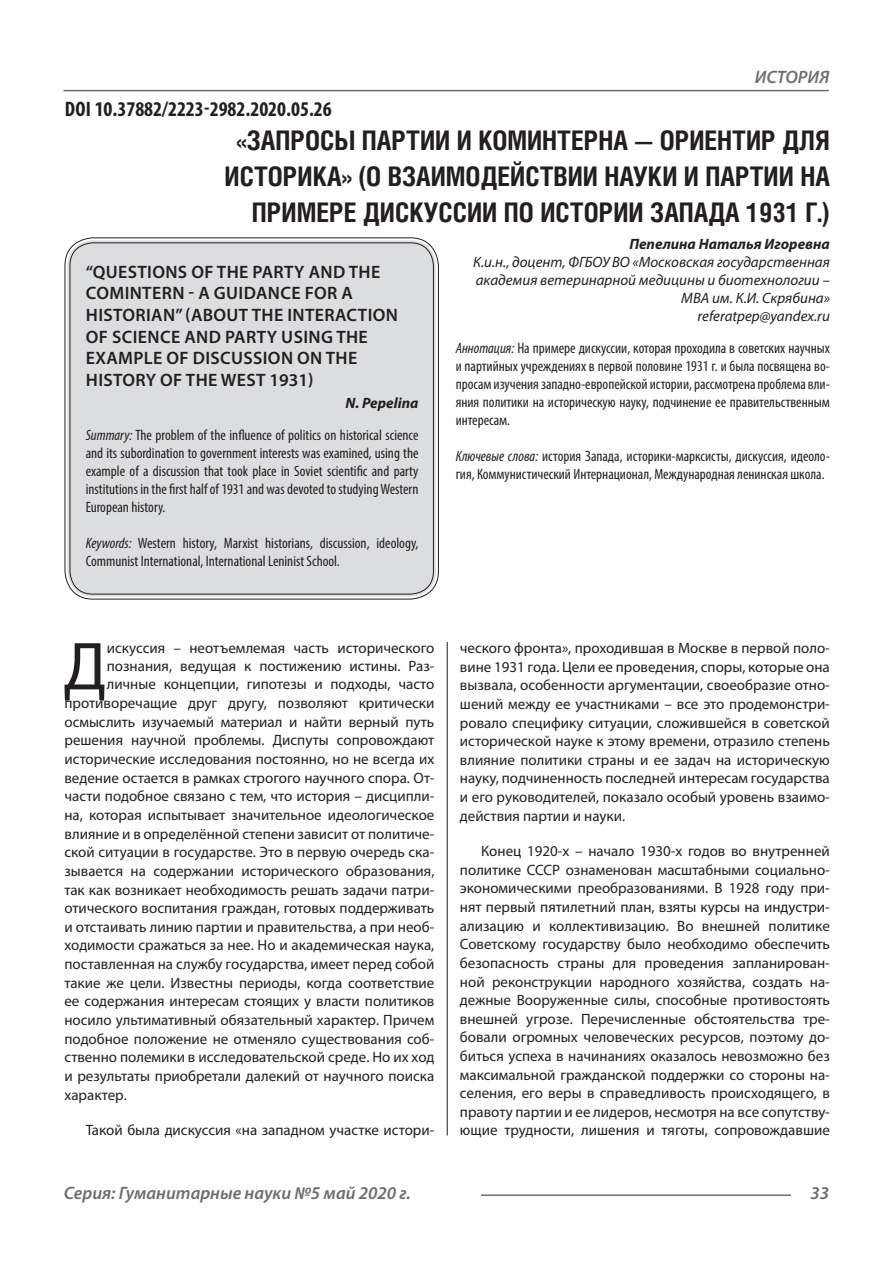
<style>
.page{position:relative;width:893px;height:1263px;background:#fff}
.page>*{position:absolute;margin:0;border:0;box-sizing:border-box;transform-origin:0 0}
.Статья_текст_первый{font:68.4px "Myriad Pro";color:#231f20}
.Статья_название{font:700 27px/36px "Helios Cond C";color:#231f20;text-align:right}
.ДОИ{font:700 condensed 21px "Myriad Pro";color:#231f20}
.Статья_название_англ{font:600 18px/21.6px "Myriad Pro";letter-spacing:.02em;color:#231f20}
.t1{font:italic 600 18px "Myriad Pro";color:#6c6d70}
.Статья_текст{font:15px/18.6px "Myriad Pro";color:#231f20;text-align:justify}
.Статья_текст_первый-2{font:15px "Myriad Pro";color:#231f20}
.Статья_аннотация_тек{font:condensed 15px/18px "Myriad Pro";color:#231f20;text-align:justify}
.Статья_аннотация_анг{font:condensed 15px/18px "Myriad Pro";color:#231f20;text-align:justify}
.Статья_автор_инфо{font:italic 15px/18px "Myriad Pro";color:#231f20;text-align:right}
.Статья_автор_инфо-2{font:italic 700 15px "Myriad Pro";color:#231f20}
.Статья_автор_англ{font:italic 700 15px "Myriad Pro";color:#231f20}
.s1{font-style:italic}
</style>
<div class="page">
<hr style="left:447px;top:128px;width:1px;height:1007px;background:#231f20">
<hr style="left:63px;top:90px;width:766px;height:1px;background:#6c6d70">
<hr style="left:481px;top:1194px;width:310px;height:2px;background:#6c6d70">
<div style="left:67px;top:240px;width:369px;height:357px;background:#dcdddf;border-radius:26px"></div>
<div style="left:69px;top:242px;width:365px;height:353px;border:1px solid #231f20;border-radius:23px"></div>
<p class="ДОИ" style="left:65px;top:96px;width:269px">DOI 10.37882/2223-2982.2020.05.26</p>
<p class="t1" style="left:755px;top:66px;width:76px">ИСТОРИЯ</p>
<p class="Статья_название" style="left:225px;top:121px;width:607px">«ЗАПРОСЫ ПАРТИИ И КОМИНТЕРНА — ОРИЕНТИР ДЛЯ<br>ИСТОРИКА» (О ВЗАИМОДЕЙСТВИИ НАУКИ И ПАРТИИ НА<br>ПРИМЕРЕ ДИСКУССИИ ПО ИСТОРИИ ЗАПАДА 1931 Г.)</p>
<p class="Статья_автор_инфо-2" style="left:629px;top:234px;width:202px">Пепелина Наталья Игоревна</p>
<p class="Статья_автор_инфо" style="left:473px;top:252px;width:358px">К.и.н., доцент, ФГБОУ ВО «Московская государственная академия ветеринарной медицины и биотехнологии –<br>МВА им. К.И. Скрябина»</p>
<p class="Статья_автор_инфо" style="left:698px;top:306px;width:134px">referatpep@yandex.ru</p>
<p class="Статья_аннотация_тек" style="left:456px;top:339px;width:376px"><span class="s1">Аннотация:</span> На примере дискуссии, которая проходила в советских научных и партийных учреждениях в первой половине 1931 г. и была посвящена во&shy;просам изучения западно-европейской истории, рассмотрена проблема вли&shy;яния политики на историческую науку, подчинение ее правительственным интересам.</p>
<p class="Статья_аннотация_тек" style="left:456px;top:447px;width:376px"><span class="s1">Ключевые слова:</span> история Запада, историки-марксисты, дискуссия, идеоло&shy;гия, Коммунистический Интернационал, Международная ленинская школа.</p>
<p class="Статья_название_англ" style="left:86px;top:261px;width:314px">“QUESTIONS OF THE PARTY AND THE<br>COMINTERN - A GUIDANCE FOR A<br>HISTORIAN” (ABOUT THE INTERACTION<br>OF SCIENCE AND PARTY USING THE<br>EXAMPLE OF DISCUSSION ON THE<br>HISTORY OF THE WEST 1931)</p>
<p class="Статья_автор_англ" style="left:345px;top:393px;width:75px">N. Pepelina</p>
<p class="Статья_аннотация_анг" style="left:86px;top:426px;width:334px"><span class="s1">Summary:</span> The problem of the influence of politics on historical science and its subordination to government interests was examined, using the example of a discussion that took place in Soviet scientific and party institutions in the first half of 1931 and was devoted to studying Western European history.</p>
<p class="Статья_аннотация_анг" style="left:86px;top:534px;width:334px"><span class="s1">Keywords:</span> Western history, Marxist historians, discussion, ideology,<br>Communist International, International Leninist School.</p>
<p class="Статья_текст_первый" style="left:64px;top:624px;width:45px">Д</p>
<p class="Статья_текст_первый-2" style="left:107px;top:639px;width:329px">искуссия – неотъемлемая часть исторического</p>
<p class="Статья_текст_первый-2" style="left:107px;top:657px;width:329px">познания, ведущая к постижению истины. Раз-</p>
<p class="Статья_текст_первый-2" style="left:107px;top:675px;width:329px">личные концепции, гипотезы и подходы, часто</p>
<p class="Статья_текст_первый-2" style="left:64px;top:694px;width:371px">противоречащие друг другу, позволяют критически</p>
<p class="Статья_текст_первый-2" style="left:64px;top:712px;width:371px">осмыслить изучаемый материал и найти верный путь</p>
<p class="Статья_текст_первый-2" style="left:64px;top:731px;width:371px">решения научной проблемы. Диспуты сопровождают</p>
<p class="Статья_текст_первый-2" style="left:64px;top:750px;width:371px">исторические исследования постоянно, но не всегда их</p>
<p class="Статья_текст_первый-2" style="left:64px;top:768px;width:371px">ведение остается в рамках строгого научного спора. От-</p>
<p class="Статья_текст_первый-2" style="left:64px;top:787px;width:371px">части подобное связано с тем, что история – дисципли-</p>
<p class="Статья_текст_первый-2" style="left:64px;top:806px;width:371px">на, которая испытывает значительное идеологическое</p>
<p class="Статья_текст_первый-2" style="left:64px;top:824px;width:371px">влияние и в определённой степени зависит от политиче-</p>
<p class="Статья_текст_первый-2" style="left:64px;top:843px;width:371px">ской ситуации в государстве. Это в первую очередь ска-</p>
<p class="Статья_текст_первый-2" style="left:64px;top:861px;width:371px">зывается на содержании исторического образования,</p>
<p class="Статья_текст_первый-2" style="left:64px;top:880px;width:371px">так как возникает необходимость решать задачи патри-</p>
<p class="Статья_текст_первый-2" style="left:64px;top:899px;width:371px">отического воспитания граждан, готовых поддерживать</p>
<p class="Статья_текст_первый-2" style="left:64px;top:917px;width:371px">и отстаивать линию партии и правительства, а при необ-</p>
<p class="Статья_текст_первый-2" style="left:64px;top:936px;width:371px">ходимости сражаться за нее. Но и академическая наука,</p>
<p class="Статья_текст_первый-2" style="left:64px;top:955px;width:371px">поставленная на службу государства, имеет перед собой</p>
<p class="Статья_текст_первый-2" style="left:64px;top:973px;width:371px">такие же цели. Известны периоды, когда соответствие</p>
<p class="Статья_текст_первый-2" style="left:64px;top:992px;width:371px">ее содержания интересам стоящих у власти политиков</p>
<p class="Статья_текст_первый-2" style="left:64px;top:1011px;width:371px">носило ультимативный обязательный характер. Причем</p>
<p class="Статья_текст_первый-2" style="left:64px;top:1029px;width:371px">подобное положение не отменяло существования соб-</p>
<p class="Статья_текст_первый-2" style="left:64px;top:1048px;width:371px">ственно полемики в исследовательской среде. Но их ход</p>
<p class="Статья_текст_первый-2" style="left:64px;top:1067px;width:371px">и результаты приобретали далекий от научного поиска</p>
<p class="Статья_текст_первый-2" style="left:64px;top:1085px;width:64px">характер.</p>
<p class="Статья_текст" style="left:86px;top:1121px;width:350px">Такой была дискуссия «на западном участке истори-</p>
<p class="Статья_текст" style="left:460px;top:639px;width:371px">ческого фронта», проходившая в Москве в первой поло&shy;вине 1931 года. Цели ее проведения, споры, которые она вызвала, особенности аргументации, своеобразие отно&shy;шений между ее участниками – все это продемонстри&shy;ровало специфику ситуации, сложившейся в советской исторической науке к этому времени, отразило степень влияние политики страны и ее задач на историческую науку, подчиненность последней интересам государства и его руководителей, показало особый уровень взаимо&shy;действия партии и науки.</p>
<p class="Статья_текст" style="left:460px;top:842px;width:371px;text-indent:21px">Конец 1920-х – начало 1930-х годов во внутренней политике СССР ознаменован масштабными социально&shy;экономическими преобразованиями. В 1928 году при&shy;нят первый пятилетний план, взяты курсы на индустри&shy;ализацию и коллективизацию. Во внешней политике Советскому государству было необходимо обеспечить безопасность страны для проведения запланирован&shy;ной реконструкции народного хозяйства, создать на&shy;дежные Вооруженные силы, способные противостоять внешней угрозе. Перечисленные обстоятельства тре&shy;бовали огромных человеческих ресурсов, поэтому до&shy;биться успеха в начинаниях оказалось невозможно без максимальной гражданской поддержки со стороны на&shy;селения, его веры в справедливость происходящего, в правоту партии и ее лидеров, несмотря на все сопутству&shy;ющие трудности, лишения и тяготы, сопровождавшие</p>
<p class="t1" style="left:64px;top:1182px;width:349px">Серия: Гуманитарные науки №5 май 2020 г.</p>
<p class="t1" style="left:810px;top:1182px;width:20px">33</p>
</div>
